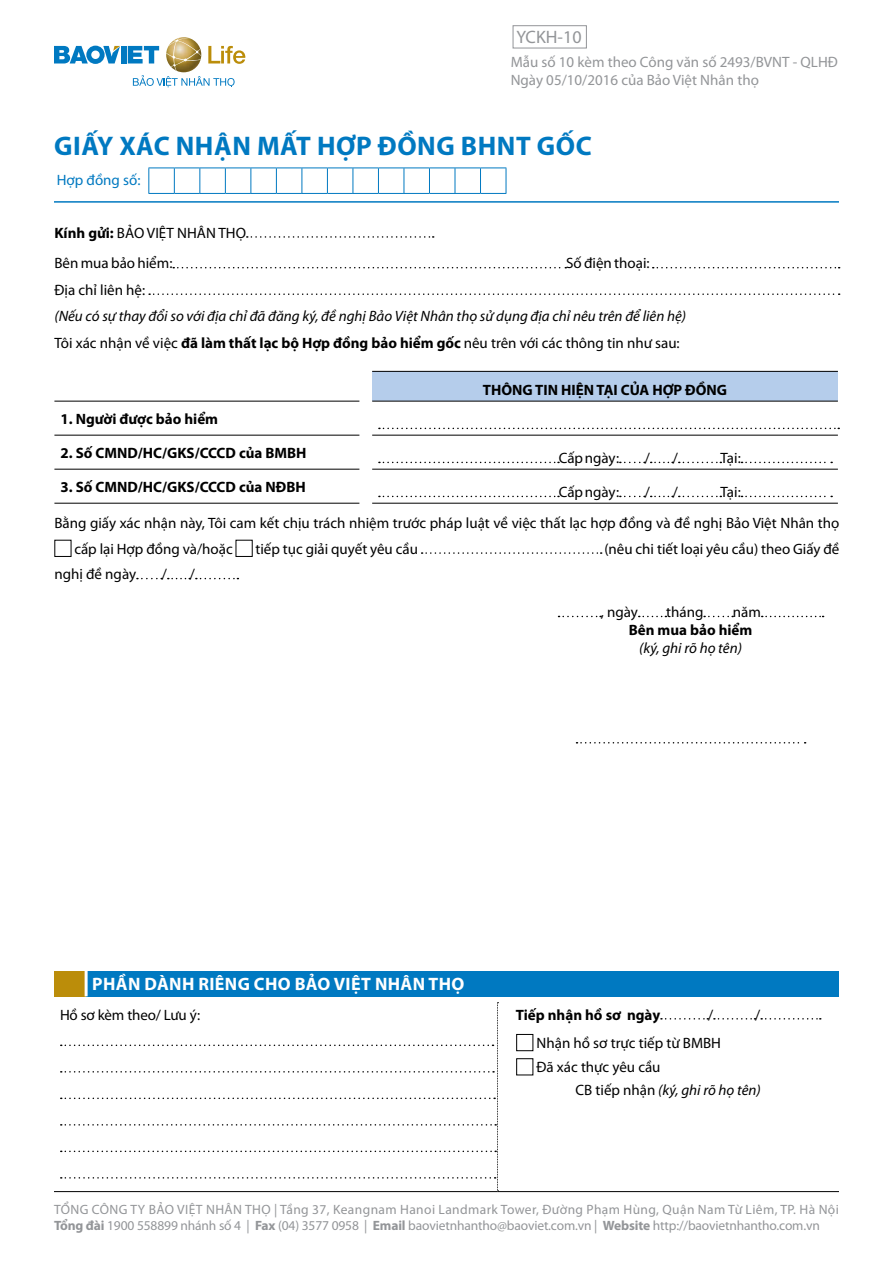
<style>
.page{position:relative;width:893px;height:1263px;background:#fff}
.page>*{position:absolute;margin:0;border:0;box-sizing:border-box;transform-origin:0 0}
.t1{font:700 27px "Myriad Pro";letter-spacing:.02em;color:#0079c1}
.t2{font:700 18px "Myriad Pro";letter-spacing:.02em;color:#fff}
.t3{font:18px "Myriad Pro";color:#939598}
.t4{font:15px/30.8px "Myriad Pro";color:#000}
.t5{font:italic 15px/26.5px "Myriad Pro";color:#000}
.t6{font:700 15px "Myriad Pro";color:#000}
.t7{font:15px/18px "Myriad Pro";color:#939598}
.t8{font:15px "Myriad Pro";color:#0079c1}
.t9{font:13.5px/16.5px "Myriad Pro";letter-spacing:-.01em;color:#939598}
.s1{font-weight:700}
.s2{font-style:normal}
.s3{font-weight:700;font-style:normal}
</style>
<div class="page">
<div style="left:513px;top:26px;width:74px;height:22px;border:1px solid #939598"></div>
<div style="left:121px;top:46px;width:5px;height:17px;background:#0079c1"></div>
<svg style="left:54px;top:46px;width:66px;height:18px"></svg>
<svg style="left:128px;top:38px;width:118px;height:49px"></svg>
<svg style="left:247px;top:236px;width:187px;height:2px"></svg>
<svg style="left:173px;top:267px;width:393px;height:1px"></svg>
<svg style="left:653px;top:267px;width:187px;height:1px"></svg>
<svg style="left:149px;top:293px;width:691px;height:2px"></svg>
<div style="left:372px;top:371px;width:466px;height:30px;background:#b5cdeb"></div>
<hr style="left:372px;top:371px;width:466px;height:1px;background:#000">
<hr style="left:54px;top:401px;width:305px;height:1px;background:#000">
<hr style="left:372px;top:401px;width:466px;height:1px;background:#000">
<hr style="left:54px;top:435px;width:305px;height:1px;background:#000">
<hr style="left:372px;top:435px;width:466px;height:1px;background:#000">
<hr style="left:54px;top:469px;width:305px;height:1px;background:#000">
<hr style="left:372px;top:469px;width:466px;height:1px;background:#000">
<hr style="left:54px;top:503px;width:305px;height:1px;background:#000">
<hr style="left:372px;top:503px;width:466px;height:1px;background:#000">
<svg style="left:379px;top:428px;width:460px;height:1px"></svg>
<svg style="left:379px;top:462px;width:180px;height:1px"></svg>
<svg style="left:620px;top:462px;width:25px;height:1px"></svg>
<svg style="left:651px;top:462px;width:22px;height:1px"></svg>
<svg style="left:679px;top:462px;width:42px;height:1px"></svg>
<svg style="left:741px;top:462px;width:91px;height:1px"></svg>
<svg style="left:379px;top:496px;width:180px;height:1px"></svg>
<svg style="left:620px;top:496px;width:25px;height:1px"></svg>
<svg style="left:651px;top:496px;width:22px;height:1px"></svg>
<svg style="left:679px;top:496px;width:42px;height:1px"></svg>
<svg style="left:741px;top:496px;width:91px;height:1px"></svg>
<svg style="left:422px;top:552px;width:180px;height:2px"></svg>
<svg style="left:137px;top:578px;width:25px;height:1px"></svg>
<svg style="left:168px;top:578px;width:22px;height:1px"></svg>
<svg style="left:196px;top:578px;width:42px;height:1px"></svg>
<hr style="left:54px;top:201px;width:785px;height:2px;background:#0079c1">
<svg style="left:148px;top:168px;width:359px;height:26px"></svg>
<svg style="left:558px;top:616px;width:43px;height:1px"></svg>
<svg style="left:639px;top:616px;width:27px;height:1px"></svg>
<svg style="left:704px;top:616px;width:29px;height:1px"></svg>
<svg style="left:762px;top:616px;width:62px;height:1px"></svg>
<svg style="left:576px;top:742px;width:230px;height:1px"></svg>
<hr style="left:54px;top:1191px;width:443px;height:1px;background:#000">
<hr style="left:497px;top:1191px;width:342px;height:1px;background:#000">
<svg style="left:61px;top:1002px;width:437px;height:189px"></svg>
<svg style="left:661px;top:1018px;width:47px;height:1px"></svg>
<svg style="left:714px;top:1018px;width:41px;height:1px"></svg>
<svg style="left:761px;top:1018px;width:60px;height:1px"></svg>
<div style="left:516px;top:1034px;width:17px;height:17px;border:1px solid #000"></div>
<div style="left:516px;top:1058px;width:17px;height:17px;border:1px solid #000"></div>
<div style="left:54px;top:971px;width:32px;height:25px;background:#bb8d0a"></div>
<div style="left:86px;top:971px;width:753px;height:25px;background:#0079c1"></div>
<hr style="left:85px;top:971px;width:3px;height:25px;background:#fff">
<p class="t3" style="left:517px;top:26px;width:67px">YCKH-10</p>
<p class="t7" style="left:511px;top:52px;width:329px">Mẫu số 10 kèm theo Công văn số 2493/BVNT - QLHĐ<br>Ngày 05/10/2016 của Bảo Việt Nhân thọ</p>
<h1 class="t1" style="left:54px;top:128px;width:539px">GIẤY XÁC NHẬN MẤT HỢP ĐỒNG BHNT GỐC</h1>
<p class="t8" style="left:57px;top:171px;width:85px">Hợp đồng số:</p>
<p class="t4" style="left:54px;top:217px;width:193px"><span class="s1">Kính gửi:</span> BẢO VIỆT NHÂN THỌ<br>Bên mua bảo hiểm:</p>
<p class="t4" style="left:566px;top:248px;width:85px">Số điện thoại:</p>
<p class="t4" style="left:54px;top:274px;width:92px">Địa chỉ liên hệ:</p>
<p class="t5" style="left:54px;top:303px;width:633px">(Nếu có sự thay đổi so với địa chỉ đã đăng ký, đề nghị Bảo Việt Nhân thọ sử dụng địa chỉ nêu trên để liên hệ)<br><span class="s2">Tôi xác nhận về việc</span> <span class="s3">đã làm thất lạc bộ Hợp đồng bảo hiểm gốc</span> <span class="s2">nêu trên với các thông tin như sau:</span></p>
<p class="t6" style="left:483px;top:380px;width:246px">THÔNG TIN HIỆN TẠI CỦA HỢP ĐỒNG</p>
<p class="t6" style="left:60px;top:409px;width:159px">1. Người được bảo hiểm</p>
<p class="t6" style="left:60px;top:443px;width:248px">2. Số CMND/HC/GKS/CCCD của BMBH</p>
<p class="t4" style="left:559px;top:442px;width:62px">Cấp ngày:</p>
<p class="t4" style="left:645px;top:442px;width:7px">/</p>
<p class="t4" style="left:673px;top:442px;width:7px">/</p>
<p class="t4" style="left:720px;top:442px;width:22px">Tại:</p>
<p class="t6" style="left:60px;top:477px;width:247px">3. Số CMND/HC/GKS/CCCD của NĐBH</p>
<p class="t4" style="left:559px;top:476px;width:62px">Cấp ngày:</p>
<p class="t4" style="left:645px;top:476px;width:7px">/</p>
<p class="t4" style="left:673px;top:476px;width:7px">/</p>
<p class="t4" style="left:54px;top:476px;width:786px;line-height:31.2px;text-indent:666px">Tại:<br>Bằng giấy xác nhận này, Tôi cam kết chịu trách nhiệm trước pháp luật về việc thất lạc hợp đồng và đề nghị Bảo Việt Nhân thọ</p>
<p class="t4" style="left:74px;top:533px;width:160px">cấp lại Hợp đồng và/hoặc</p>
<p class="t4" style="left:255px;top:533px;width:164px">tiếp tục giải quyết yêu cầu</p>
<p class="t4" style="left:604px;top:533px;width:237px">(nêu chi tiết loại yêu cầu) theo Giấy đề</p>
<p class="t4" style="left:54px;top:559px;width:83px">nghị đề ngày</p>
<p class="t4" style="left:162px;top:559px;width:7px">/</p>
<p class="t4" style="left:190px;top:559px;width:7px">/</p>
<p class="t2" style="left:92px;top:972px;width:374px">PHẦN DÀNH RIÊNG CHO BẢO VIỆT NHÂN THỌ</p>
<p class="t4" style="left:601px;top:597px;width:39px">, ngày</p>
<p class="t4" style="left:666px;top:597px;width:39px">tháng</p>
<p class="t4" style="left:733px;top:597px;width:30px">năm</p>
<p class="t6" style="left:629px;top:620px;width:125px">Bên mua bảo hiểm</p>
<p class="t5" style="left:639px;top:635px;width:104px">(ký, ghi rõ họ tên)</p>
<p class="t4" style="left:60px;top:999px;width:142px">Hồ sơ kèm theo/ Lưu ý:</p>
<p class="t6" style="left:516px;top:1005px;width:146px">Tiếp nhận hồ sơ ngày</p>
<p class="t4" style="left:708px;top:999px;width:7px">/</p>
<p class="t4" style="left:755px;top:999px;width:7px">/</p>
<p class="t4" style="left:536px;top:1031px;width:186px;line-height:24.3px">Nhận hồ sơ trực tiếp từ BMBH<br>Đã xác thực yêu cầu</p>
<p class="t5" style="left:576px;top:1076px;width:187px"><span class="s2">CB tiếp nhận</span> (ký, ghi rõ họ tên)</p>
<p class="t9" style="left:54px;top:1201px;width:786px">TỔNG CÔNG TY BẢO VIỆT NHÂN THỌ | Tầng 37, Keangnam Hanoi Landmark Tower, Ðường Phạm Hùng, Quận Nam Từ Liêm, TP. Hà Nội<br><span class="s1">Tổng đài</span> 1900 558899 nhánh số 4 | <span class="s1">Fax</span> (04) 3577 0958 | <span class="s1">Email</span> baovietnhantho@baoviet.com.vn | <span class="s1">Website</span> http://baovietnhantho.com.vn</p>
</div>
